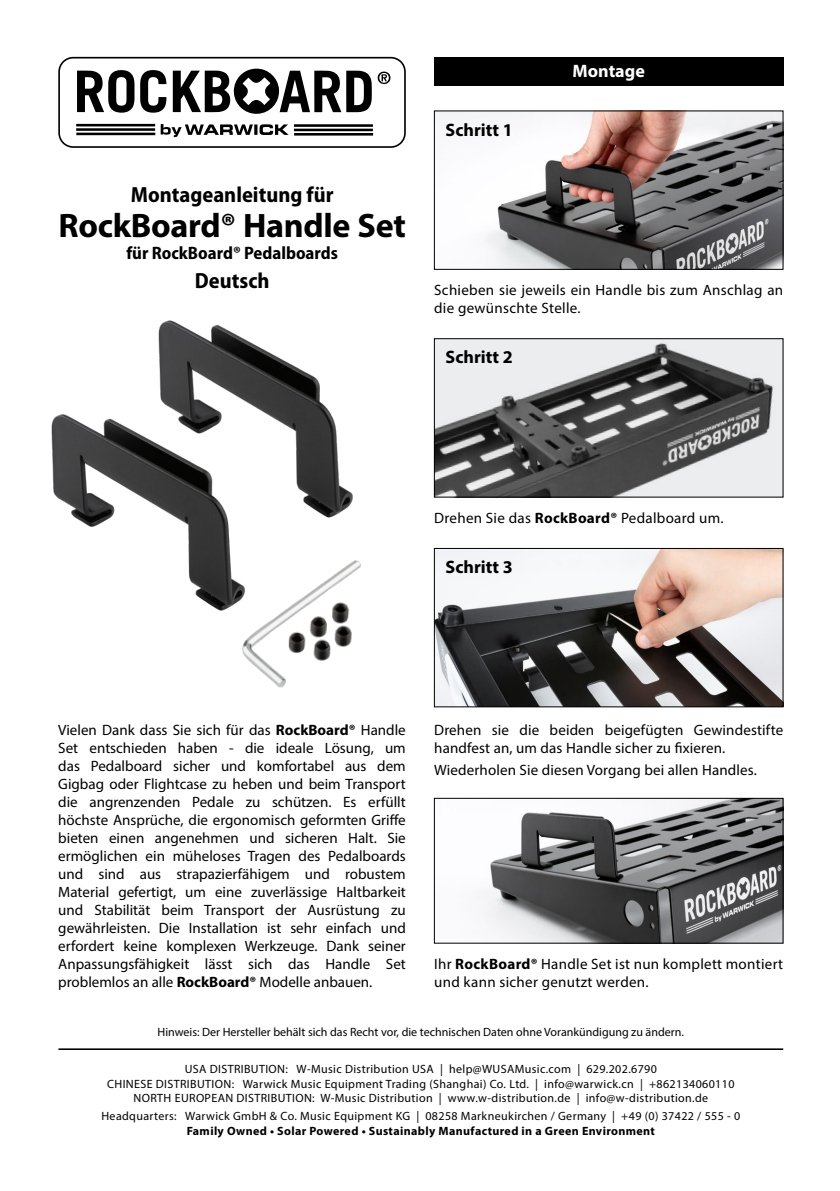
<style>
.page{position:relative;width:840px;height:1191px;background:#fff}
.page>*{position:absolute;margin:0;border:0;box-sizing:border-box;transform-origin:0 0}
.t1{font:700 34px "Myriad Pro";letter-spacing:-.01em;color:#000}
.t2{font:700 semi-condensed 22px "Myriad Pro";color:#000}
.t3{font:700 semi-condensed 18px "Myriad Pro";color:#000}
.t4{font:700 18px "Myriad Pro";color:#000}
.t5{font:700 18px "Myriad Pro";color:#fff}
.t6{font:15px/18px "Myriad Pro";letter-spacing:.01em;color:#000}
.t7{font:12px/14.4px "Myriad Pro";letter-spacing:.03em;color:#000;text-align:center}
.t8{font:12px "Myriad Pro";color:#000}
.t9{font:700 12px "Myriad Pro";letter-spacing:.03em;color:#000}
.s1{font-weight:700}
</style>
<div class="page">
<img style="left:51px;top:414px;width:164px;height:194px">
<img style="left:143px;top:320px;width:210px;height:221px">
<img style="left:215px;top:530px;width:249px;height:178px">
<hr style="left:58px;top:1048px;width:724px;height:2px;background:#000">
<svg style="left:58px;top:57px;width:347px;height:91px"></svg>
<div style="left:434px;top:57px;width:348px;height:28px;background:#000"></div>
<img style="left:436px;top:340px;width:344px;height:155px">
<div style="left:434px;top:338px;width:348px;height:159px;border:1px solid #000"></div>
<img style="left:436px;top:550px;width:344px;height:155px">
<div style="left:434px;top:548px;width:348px;height:159px;border:1px solid #000"></div>
<img style="left:436px;top:113px;width:344px;height:155px">
<div style="left:434px;top:111px;width:348px;height:159px;border:1px solid #000"></div>
<img style="left:479px;top:800px;width:301px;height:141px">
<div style="left:434px;top:798px;width:348px;height:145px;border:1px solid #000"></div>
<h2 class="t2" style="left:131px;top:180px;width:204px">Montageanleitung für</h2>
<h1 class="t1" style="left:58px;top:203px;width:348px">RockBoard® Handle Set</h1>
<p class="t3" style="left:126px;top:242px;width:213px">für RockBoard® Pedalboards</p>
<h2 class="t2" style="left:195px;top:266px;width:76px">Deutsch</h2>
<p class="t4" style="left:445px;top:118px;width:69px">Schritt 1</p>
<p class="t5" style="left:572px;top:60px;width:74px">Montage</p>
<p class="t6" style="left:434px;top:281px;width:350px">Schieben sie jeweils ein Handle bis zum Anschlag an die gewünschte Stelle.</p>
<p class="t4" style="left:445px;top:345px;width:69px">Schritt 2</p>
<p class="t6" style="left:434px;top:508px;width:291px">Drehen Sie das <span class="s1">RockBoard®</span> Pedalboard um.</p>
<p class="t4" style="left:445px;top:555px;width:69px">Schritt 3</p>
<p class="t6" style="left:58px;top:720px;width:349px;text-align:justify">Vielen Dank dass Sie sich für das <span class="s1">RockBoard®</span> Handle Set entschieden haben - die ideale Lösung, um das Pedalboard sicher und komfortabel aus dem Gigbag oder Flightcase zu heben und beim Transport die angrenzenden Pedale zu schützen. Es erfüllt höchste Ansprüche, die ergonomisch geformten Griffe bieten einen angenehmen und sicheren Halt. Sie ermöglichen ein müheloses Tragen des Pedalboards und sind aus strapazierfähigem und robustem Material gefertigt, um eine zuverlässige Haltbarkeit und Stabilität beim Transport der Ausrüstung zu gewährleisten. Die Installation ist sehr einfach und erfordert keine komplexen Werkzeuge. Dank seiner Anpassungsfähigkeit lässt sich das Handle Set problemlos an alle <span class="s1">RockBoard®</span> Modelle anbauen.</p>
<p class="t6" style="left:434px;top:720px;width:350px">Drehen sie die beiden beigefügten Gewindestifte handfest an, um das Handle sicher zu fixieren.</p>
<p class="t6" style="left:434px;top:760px;width:324px">Wiederholen Sie diesen Vorgang bei allen Handles.</p>
<p class="t6" style="left:434px;top:954px;width:350px">Ihr <span class="s1">RockBoard®</span> Handle Set ist nun komplett montiert und kann sicher genutzt werden.</p>
<p class="t8" style="left:157px;top:1024px;width:527px">Hinweis: Der Hersteller behält sich das Recht vor, die technischen Daten ohne Vorankündigung zu ändern.</p>
<p class="t7" style="left:107px;top:1061px;width:628px">USA DISTRIBUTION: W-Music Distribution USA | help@WUSAMusic.com | 629.202.6790<br>CHINESE DISTRIBUTION: Warwick Music Equipment Trading (Shanghai) Co. Ltd. | info@warwick.cn | +862134060110<br>NORTH EUROPEAN DISTRIBUTION: W-Music Distribution | www.w-distribution.de | info@w-distribution.de</p>
<p class="t7" style="left:101px;top:1108px;width:640px">Headquarters: Warwick GmbH &amp; Co. Music Equipment KG | 08258 Markneukirchen / Germany | +49 (0) 37422 / 555 - 0</p>
<p class="t9" style="left:187px;top:1122px;width:469px">Family Owned • Solar Powered • Sustainably Manufactured in a Green Environment</p>
</div>
